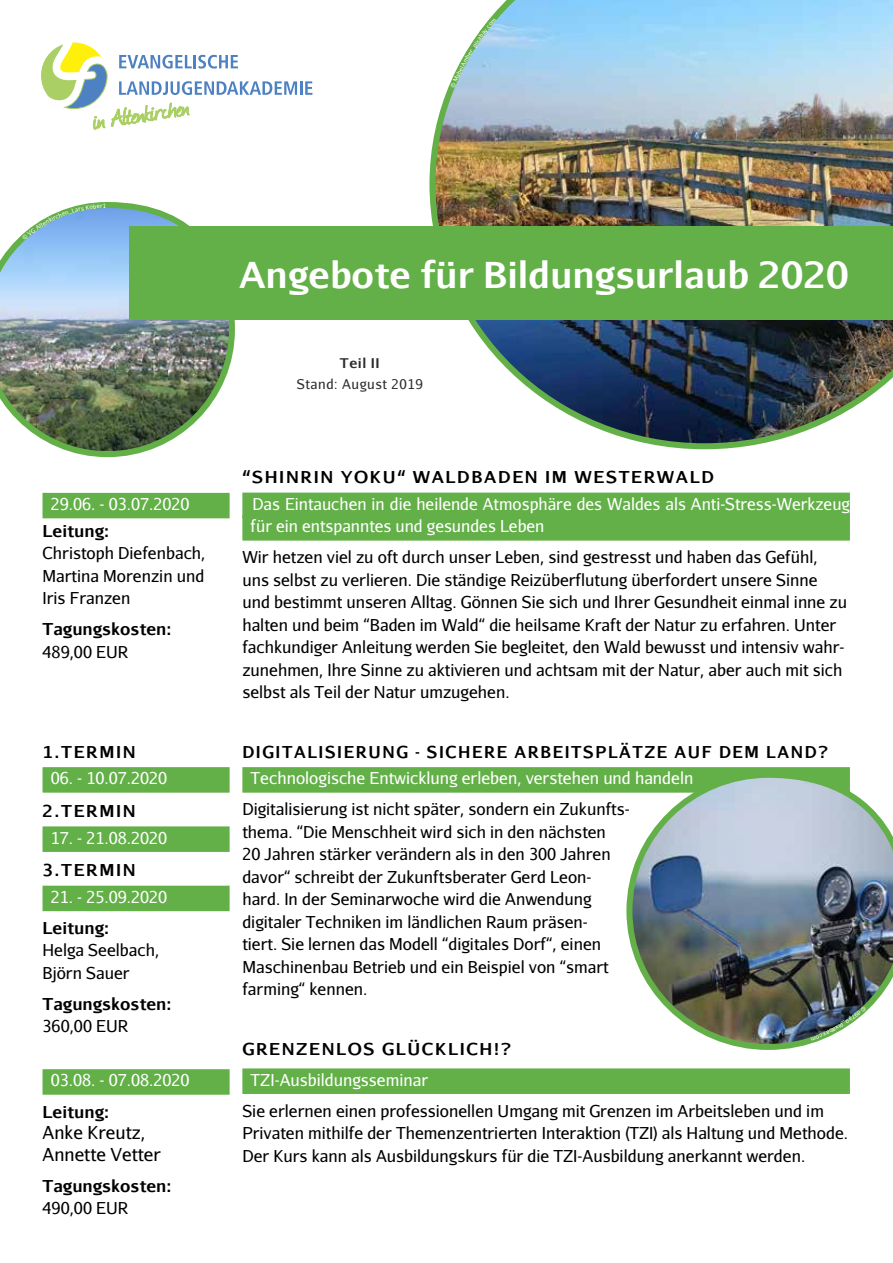
<style>
.page{position:relative;width:893px;height:1263px;background:#fff}
.page>*{position:absolute;margin:0;border:0;box-sizing:border-box;transform-origin:0 0}
.t1{font:700 36px "Aurulent Sans";color:#fff}
.t2{font:18px/21.6px "Aurulent Sans";color:#000}
.t3{font:16.5px/22.5px "Aurulent Sans";color:#000}
.t4{font:16.5px/22.5px "Aurulent Sans";color:#fff}
.t5{font:700 16.5px "Aurulent Sans";letter-spacing:.1em;color:#000}
.t6{font:700 16.5px "Aurulent Sans";letter-spacing:.1em;color:#000;scale:.96 1}
.t7{font:13.5px "Aurulent Sans";letter-spacing:.04em;color:#2c2d2f}
.t8{font:700 13.5px "Aurulent Sans";color:#2c2d2f}
</style>
<div class="page">
<div style="left:43px;top:493px;width:187px;height:25px;background:#63b048"></div>
<div style="left:43px;top:767px;width:187px;height:26px;background:#63b048"></div>
<div style="left:43px;top:826px;width:187px;height:26px;background:#63b048"></div>
<div style="left:43px;top:886px;width:187px;height:25px;background:#63b048"></div>
<div style="left:43px;top:1069px;width:187px;height:26px;background:#63b048"></div>
<div style="left:242px;top:493px;width:608px;height:25px;background:#63b048"></div>
<div style="left:242px;top:515px;width:608px;height:26px;background:#63b048"></div>
<div style="left:242px;top:767px;width:608px;height:26px;background:#63b048"></div>
<div style="left:242px;top:1068px;width:608px;height:26px;background:#63b048"></div>
<svg style="left:41px;top:43px;width:271px;height:86px"></svg>
<img style="left:429px;top:0;width:464px;height:449px">
<img style="left:0;top:202px;width:235px;height:255px">
<div style="left:129px;top:226px;width:764px;height:94px;background:#63b048"></div>
<img style="left:626px;top:777px;width:267px;height:273px">
<svg style="left:450px;top:18px;width:46px;height:70px"></svg>
<svg style="left:22px;top:204px;width:84px;height:36px"></svg>
<svg style="left:811px;top:1005px;width:56px;height:35px"></svg>
<p class="t4" style="left:51px;top:492px;width:140px">29.06. - 03.07.2020</p>
<p class="t5" style="left:43px;top:518px;width:68px">LEITUNG:</p>
<p class="t3" style="left:43px;top:541px;width:164px;text-align:justify">Christoph Diefenbach, Martina Morenzin und Iris Franzen</p>
<p class="t5" style="left:43px;top:617px;width:130px">TAGUNGSKOSTEN:</p>
<p class="t3" style="left:43px;top:640px;width:87px">489,00 EUR</p>
<p class="t5" style="left:43px;top:739px;width:95px">1.TERMIN</p>
<p class="t4" style="left:51px;top:767px;width:118px">06. - 10.07.2020</p>
<p class="t5" style="left:43px;top:798px;width:95px">2.TERMIN</p>
<p class="t4" style="left:51px;top:826px;width:118px">17. - 21.08.2020</p>
<p class="t5" style="left:43px;top:858px;width:95px">3.TERMIN</p>
<p class="t4" style="left:51px;top:885px;width:118px">21. - 25.09.2020</p>
<p class="t5" style="left:43px;top:915px;width:68px">LEITUNG:</p>
<p class="t3" style="left:43px;top:939px;width:118px">Helga Seelbach,<br>Björn Sauer</p>
<p class="t5" style="left:43px;top:991px;width:130px">TAGUNGSKOSTEN:</p>
<p class="t3" style="left:43px;top:1015px;width:87px">360,00 EUR</p>
<p class="t4" style="left:51px;top:1069px;width:140px">03.08. - 07.08.2020</p>
<p class="t5" style="left:43px;top:1099px;width:68px">LEITUNG:</p>
<p class="t2" style="left:43px;top:1121px;width:120px">Anke Kreutz,<br>Annette Vetter</p>
<p class="t5" style="left:43px;top:1173px;width:130px">TAGUNGSKOSTEN:</p>
<p class="t3" style="left:43px;top:1196px;width:87px">490,00 EUR</p>
<h1 class="t1" style="left:239px;top:247px;width:611px">ANGEBOTE FÜR BILDUNGSURLAUB 2020</h1>
<p class="t8" style="left:340px;top:353px;width:36px">TEIL II</p>
<p class="t7" style="left:297px;top:375px;width:127px">Stand: August 2019</p>
<p class="t5" style="left:242px;top:465px;width:473px">“SHINRIN YOKU“ WALDBADEN IM WESTERWALD</p>
<p class="t4" style="left:251px;top:492px;width:601px">Das Eintauchen in die heilende Atmosphäre des Waldes als Anti-Stress-Werkzeug für ein entspanntes und gesundes Leben</p>
<p class="t3" style="left:242px;top:546px;width:606px">Wir hetzen viel zu oft durch unser Leben, sind gestresst und haben das Gefühl, uns selbst zu verlieren. Die ständige Reizüberflutung überfordert unsere Sinne und bestimmt unseren Alltag. Gönnen Sie sich und Ihrer Gesundheit einmal inne zu halten und beim “Baden im Wald“ die heilsame Kraft der Natur zu erfahren. Unter fachkundiger Anleitung werden Sie begleitet, den Wald bewusst und intensiv wahr&shy;zunehmen, Ihre Sinne zu aktivieren und achtsam mit der Natur, aber auch mit sich selbst als Teil der Natur umzugehen.</p>
<p class="t6" style="left:242px;top:739px;width:612px">DIGITALISIERUNG - SICHERE ARBEITSPLÄTZE AUF DEM LAND?</p>
<p class="t4" style="left:251px;top:767px;width:444px">Technologische Entwicklung erleben, verstehen und handeln</p>
<p class="t3" style="left:242px;top:798px;width:389px">Digitalisierung ist nicht später, sondern ein Zukunfts&shy;thema. “Die Menschheit wird sich in den nächsten<br>20 Jahren stärker verändern als in den 300 Jahren davor“ schreibt der Zukunftsberater Gerd Leon&shy;hard. In der Seminarwoche wird die Anwendung digitaler Techniken im ländlichen Raum präsen-<br>tiert. Sie lernen das Modell “digitales Dorf“, einen Maschinenbau Betrieb und ein Beispiel von “smart farming“ kennen.</p>
<p class="t5" style="left:242px;top:1036px;width:270px">GRENZENLOS GLÜCKLICH!?</p>
<p class="t4" style="left:251px;top:1068px;width:179px">TZI-Ausbildungsseminar</p>
<p class="t3" style="left:242px;top:1099px;width:607px">Sie erlernen einen professionellen Umgang mit Grenzen im Arbeitsleben und im<br>Privaten mithilfe der Themenzentrierten Interaktion (TZI) als Haltung und Methode.<br>Der Kurs kann als Ausbildungskurs für die TZI-Ausbildung anerkannt werden.</p>
</div>
